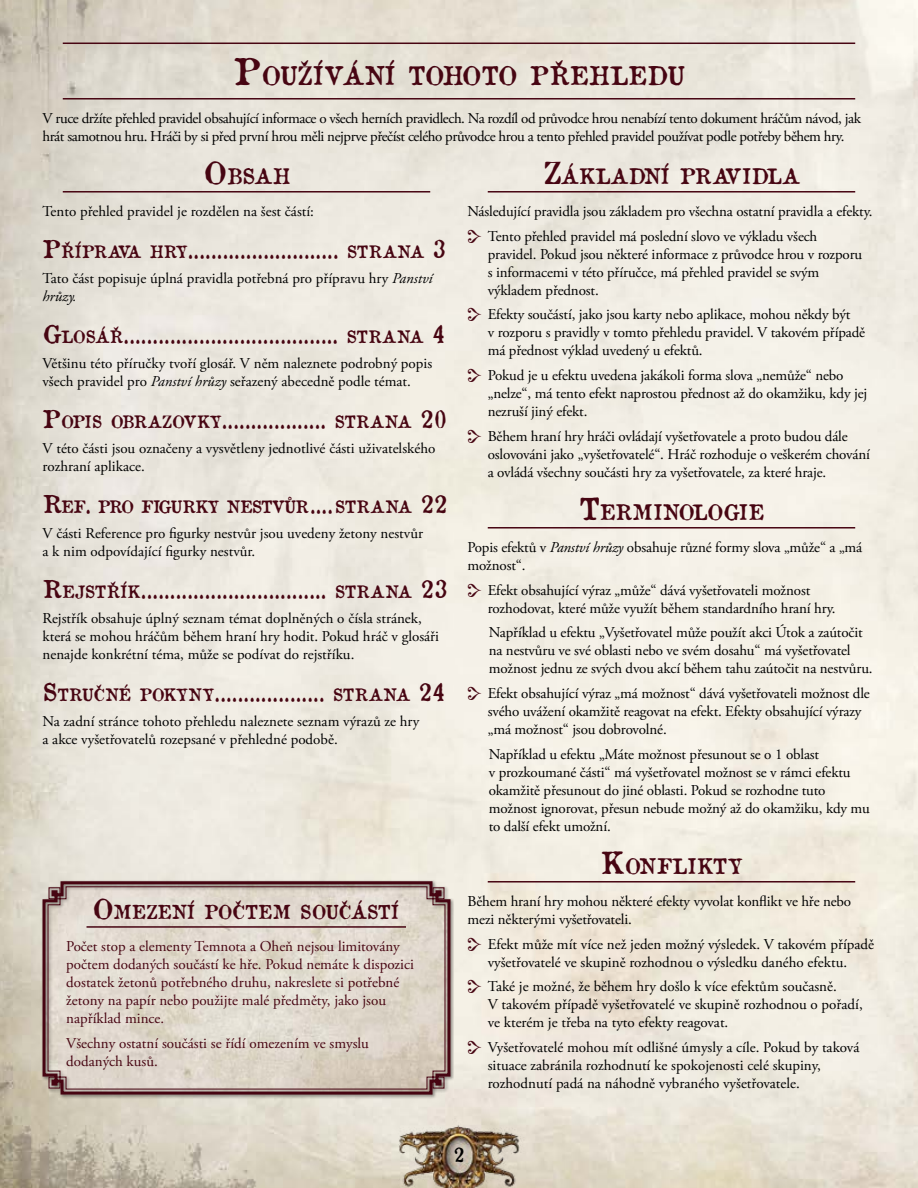
<style>
.page{position:relative;width:918px;height:1188px;background:#fff}
.page>*{position:absolute;margin:0;border:0;box-sizing:border-box;transform-origin:0 0}
.t1{font:25.2px "Old Newspaper Types Loc";color:#470512}
.t2{font:24px "Old Newspaper Types Loc";color:#470512}
.t3{font:21px "Old Newspaper Types Loc";color:#470512}
.t4{font:19.5px "Old Newspaper Types Loc";color:#000}
.t5{font:18.9px "Old Newspaper Types Loc";color:#470512}
.t6{font:16.8px "Old Newspaper Types Loc";letter-spacing:-.045em;color:#470512}
.t7{font:15px/18px "Adobe Garamond Pro";letter-spacing:-.01em;color:#000}
.t8{font:15px/18px "Adobe Garamond Pro";color:#470512}
.t9{font:15px/18px "Adobe Garamond Pro";letter-spacing:-.03em;color:#000}
.s1{font-size:36px}
.s2{font-size:30px}
.s3{font-size:16.8px}
.s4{font-style:italic}
.s5{font-size:24px}
.s6{font-size:27px}
</style>
<div class="page">
<img style="left:0;top:0;width:918px;height:1188px">
<img style="left:353px;top:1110px;width:212px;height:78px">
<hr style="left:63px;top:43px;width:792px;height:1px;background:#470512">
<hr style="left:63px;top:98px;width:792px;height:2px;background:#470512">
<hr style="left:63px;top:191px;width:367px;height:2px;background:#470512">
<hr style="left:488px;top:191px;width:367px;height:2px;background:#470512">
<hr style="left:488px;top:527px;width:367px;height:2px;background:#470512">
<hr style="left:488px;top:881px;width:367px;height:2px;background:#470512">
<svg style="left:41px;top:880px;width:411px;height:216px;background:#856465"></svg>
<svg style="left:47px;top:886px;width:399px;height:204px;background:#dad0c6"></svg>
<svg style="left:468px;top:229px;width:13px;height:14px"></svg>
<svg style="left:468px;top:308px;width:13px;height:13px"></svg>
<svg style="left:468px;top:369px;width:13px;height:13px"></svg>
<svg style="left:468px;top:429px;width:13px;height:14px"></svg>
<svg style="left:468px;top:583px;width:13px;height:14px"></svg>
<svg style="left:468px;top:687px;width:13px;height:13px"></svg>
<svg style="left:468px;top:937px;width:13px;height:14px"></svg>
<svg style="left:468px;top:980px;width:13px;height:13px"></svg>
<svg style="left:468px;top:1041px;width:13px;height:13px"></svg>
<h1 class="t1" style="left:233px;top:58px;width:453px"><span class="s1">P</span>OUŽÍVÁNÍ TOHOTO PŘEHLEDU</h1>
<p class="t9" style="left:43px;top:110px;width:820px">V ruce držíte přehled pravidel obsahující informace o všech herních pravidlech. Na rozdíl od průvodce hrou nenabízí tento dokument hráčům návod, jak hrát samotnou hru. Hráči by si před první hrou měli nejprve přečíst celého průvodce hrou a tento přehled pravidel používat podle potřeby během hry.</p>
<h3 class="t3" style="left:203px;top:163px;width:88px"><span class="s2">O</span>BSAH</h3>
<p class="t7" style="left:43px;top:203px;width:273px">Tento přehled pravidel je rozdělen na šest částí:</p>
<h2 class="t2" style="left:43px;top:233px;width:405px">P<span class="s3">ŘÍPRAVA HRY</span>.......................... <span class="s3">STRANA</span> 3</h2>
<p class="t7" style="left:43px;top:270px;width:392px">Tato část popisuje úplná pravidla potřebná pro přípravu hry <span class="s4">Panství hrůzy.</span></p>
<h2 class="t2" style="left:43px;top:318px;width:405px">G<span class="s3">LOSÁŘ</span>..................................... <span class="s3">STRANA</span> 4</h2>
<p class="t7" style="left:43px;top:355px;width:391px">Většinu této příručky tvoří glosář. V něm naleznete podrobný popis všech pravidel pro <span class="s4">Panství hrůzy</span> seřazený abecedně podle témat.</p>
<h2 class="t2" style="left:43px;top:403px;width:406px">P<span class="s3">OPIS OBRAZOVKY</span>.................. <span class="s3">STRANA</span> 20</h2>
<p class="t7" style="left:43px;top:440px;width:394px">V této části jsou označeny a vysvětleny jednotlivé části uživatelského rozhraní aplikace.</p>
<p class="t6" style="left:43px;top:496px;width:407px"><span class="s5">R</span>EF<span class="s5">.</span> PRO FIGURKY NESTVŮR<span class="s5">....</span>STRANA <span class="s5">22</span></p>
<p class="t7" style="left:43px;top:525px;width:382px">V části Reference pro figurky nestvůr jsou uvedeny žetony nestvůr a k nim odpovídající figurky nestvůr.</p>
<h2 class="t2" style="left:43px;top:573px;width:406px">R<span class="s3">EJSTŘÍK</span>................................ <span class="s3">STRANA</span> 23</h2>
<p class="t7" style="left:43px;top:610px;width:398px">Rejstřík obsahuje úplný seznam témat doplněných o čísla stránek, která se mohou hráčům během hraní hry hodit. Pokud hráč v glosáři nenajde konkrétní téma, může se podívat do rejstříku.</p>
<h2 class="t2" style="left:43px;top:676px;width:405px">S<span class="s3">TRUČNÉ POKYNY</span>................... <span class="s3">STRANA</span> 24</h2>
<p class="t7" style="left:43px;top:713px;width:378px">Na zadní stránce tohoto přehledu naleznete seznam výrazů ze hry a akce vyšetřovatelů rozepsané v přehledné podobě.</p>
<h3 class="t3" style="left:543px;top:163px;width:258px"><span class="s2">Z</span>ÁKLADNÍ PRAVIDLA</h3>
<p class="t7" style="left:488px;top:199px;width:386px;line-height:24.8px;text-indent:-20px">Následující pravidla jsou základem pro všechna ostatní pravidla a efekty.<br>Tento přehled pravidel má poslední slovo ve výkladu všech</p>
<p class="t7" style="left:488px;top:245px;width:376px">pravidel. Pokud jsou některé informace z průvodce hrou v rozporu s informacemi v této příručce, má přehled pravidel se svým výkladem přednost.</p>
<p class="t7" style="left:488px;top:306px;width:379px">Efekty součástí, jako jsou karty nebo aplikace, mohou někdy být<br>v rozporu s pravidly v tomto přehledu pravidel. V takovém případě má přednost výklad uvedený u efektů.</p>
<p class="t7" style="left:488px;top:367px;width:381px">Pokud je u efektu uvedena jakákoli forma slova „nemůže“ nebo „nelze“, má tento efekt naprostou přednost až do okamžiku, kdy jej nezruší jiný efekt.</p>
<p class="t7" style="left:488px;top:428px;width:384px">Během hraní hry hráči ovládají vyšetřovatele a proto budou dále oslovováni jako „vyšetřovatelé“. Hráč rozhoduje o veškerém chování a ovládá všechny součásti hry za vyšetřovatele, za které hraje.</p>
<h3 class="t3" style="left:579px;top:499px;width:187px"><span class="s2">T</span>ERMINOLOGIE</h3>
<p class="t7" style="left:468px;top:539px;width:396px">Popis efektů v <span class="s4">Panství hrůzy</span> obsahuje různé formy slova „může“ a „má možnost“.</p>
<p class="t7" style="left:488px;top:581px;width:349px">Efekt obsahující výraz „může“ dává vyšetřovateli možnost rozhodovat, které může využít během standardního hraní hry.</p>
<p class="t7" style="left:489px;top:624px;width:385px">Například u efektu „Vyšetřovatel může použít akci Útok a zaútočit na nestvůru ve své oblasti nebo ve svém dosahu“ má vyšetřovatel možnost jednu ze svých dvou akcí během tahu zaútočit na nestvůru.</p>
<p class="t7" style="left:488px;top:685px;width:384px">Efekt obsahující výraz „má možnost“ dává vyšetřovateli možnost dle svého uvážení okamžitě reagovat na efekt. Efekty obsahující výrazy „má možnost“ jsou dobrovolné.</p>
<p class="t7" style="left:489px;top:746px;width:383px">Například u efektu „Máte možnost přesunout se o 1 oblast<br>v prozkoumané části“ má vyšetřovatel možnost se v rámci efektu okamžitě přesunout do jiné oblasti. Pokud se rozhodne tuto možnost ignorovat, přesun nebude možný až do okamžiku, kdy mu to další efekt umožní.</p>
<h3 class="t3" style="left:600px;top:853px;width:144px"><span class="s2">K</span>ONFLIKTY</h3>
<p class="t7" style="left:468px;top:893px;width:385px">Během hraní hry mohou některé efekty vyvolat konflikt ve hře nebo mezi některými vyšetřovateli.</p>
<p class="t7" style="left:488px;top:935px;width:388px">Efekt může mít více než jeden možný výsledek. V takovém případě vyšetřovatelé ve skupině rozhodnou o výsledku daného efektu.</p>
<p class="t7" style="left:488px;top:978px;width:377px">Také je možné, že během hry došlo k více efektům současně.<br>V takovém případě vyšetřovatelé ve skupině rozhodnou o pořadí, ve kterém je třeba na tyto efekty reagovat.</p>
<p class="t7" style="left:488px;top:1039px;width:373px">Vyšetřovatelé mohou mít odlišné úmysly a cíle. Pokud by taková situace zabránila rozhodnutí ke spokojenosti celé skupiny, rozhodnutí padá na náhodně vybraného vyšetřovatele.</p>
<p class="t5" style="left:92px;top:900px;width:308px"><span class="s6">O</span>MEZENÍ POČTEM SOUČÁSTÍ</p>
<p class="t8" style="left:66px;top:938px;width:349px">Počet stop a elementy Temnota a Oheň nejsou limitovány počtem dodaných součástí ke hře. Pokud nemáte k dispozici dostatek žetonů potřebného druhu, nakreslete si potřebné žetony na papír nebo použijte malé předměty, jako jsou například mince.</p>
<p class="t8" style="left:66px;top:1034px;width:304px">Všechny ostatní součásti se řídí omezením ve smyslu dodaných kusů.</p>
<h3 class="t4" style="left:454px;top:1142px;width:12px">2</h3>
</div>
